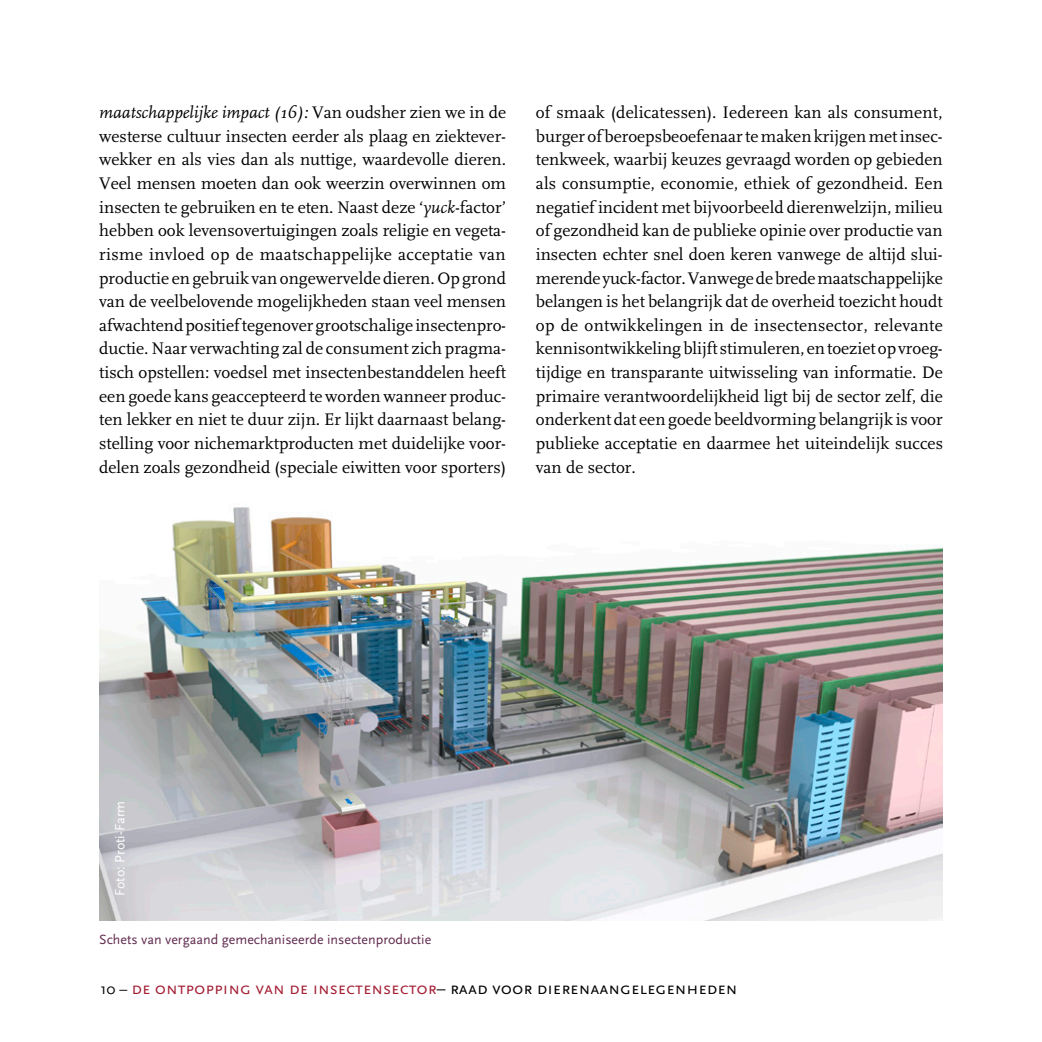
<style>
.page{position:relative;width:1042px;height:1042px;background:#fff}
.page>*{position:absolute;margin:0;border:0;box-sizing:border-box;transform-origin:0 0}
._2-koloms_bodytekst{font:17.5px/23.6px "Scala";color:#000;text-align:justify}
.t1{font:17.5px "Scala Sans Caps";color:#a41e34}
.Onderschrift{font:14px "Scala Sans";color:#612b4f}
.Onderschrift-2{font:14px "Scala Sans";color:#fff}
.s1{font-style:italic}
.s2{font-family:"Scala Sans";font-size:15.75px;color:#000}
.s3{color:#000}
</style>
<div class="page">
<img style="left:99px;top:507px;width:844px;height:413px">
<p class="_2-koloms_bodytekst" style="left:99px;top:101px;width:408px"><span class="s1">maatschappelijke impact (16):</span> Van oudsher zien we in de westerse cultuur insecten eerder als plaag en ziektever&shy;wekker en als vies dan als nuttige, waardevolle dieren.<br>Veel mensen moeten dan ook weerzin overwinnen om insecten te gebruiken en te eten. Naast deze ‘<span class="s1">yuck</span>-factor’ hebben ook levensovertuigingen zoals religie en vegeta&shy;risme invloed op de maatschappelijke acceptatie van productie en gebruik van ongewervelde dieren. Op grond van de veelbelovende mogelijkheden staan veel mensen afwachtend positief tegenover grootschalige insectenpro&shy;ductie. Naar verwachting zal de consument zich pragma&shy;tisch opstellen: voedsel met insectenbestanddelen heeft een goede kans geaccepteerd te worden wanneer produc&shy;ten lekker en niet te duur zijn. Er lijkt daarnaast belang&shy;stelling voor nichemarktproducten met duidelijke voor&shy;delen zoals gezondheid (speciale eiwitten voor sporters)</p>
<p class="_2-koloms_bodytekst" style="left:536px;top:101px;width:409px">of smaak (delicatessen). Iedereen kan als consument, burger of beroepsbeoefenaar te maken krijgen met insec&shy;tenkweek, waarbij keuzes gevraagd worden op gebieden als consumptie, economie, ethiek of gezondheid. Een negatief incident met bijvoorbeeld dierenwelzijn, milieu of gezondheid kan de publieke opinie over productie van insecten echter snel doen keren vanwege de altijd slui&shy;merende yuck-factor. Vanwege de brede maatschappelijke belangen is het belangrijk dat de overheid toezicht houdt op de ontwikkelingen in de insectensector, relevante kennisontwikkeling blijft stimuleren, en toeziet op vroeg&shy;tijdige en transparante uitwisseling van informatie. De primaire verantwoordelijkheid ligt bij de sector zelf, die onderkent dat een goede beeldvorming belangrijk is voor publieke acceptatie en daarmee het uiteindelijk succes van de sector.</p>
<p class="Onderschrift-2" style="left:112px;top:896px;width:97px;rotate:-90deg">Foto: Proti-Farm</p>
<p class="Onderschrift" style="left:99px;top:932px;width:333px">Schets van vergaand gemechaniseerde insectenproductie</p>
<p class="t1" style="left:100px;top:979px;width:638px"><span class="s2">10 –</span> de ontpopping van de insectensector<span class="s3">– raad voor dierenaangelegenheden</span></p>
</div>
